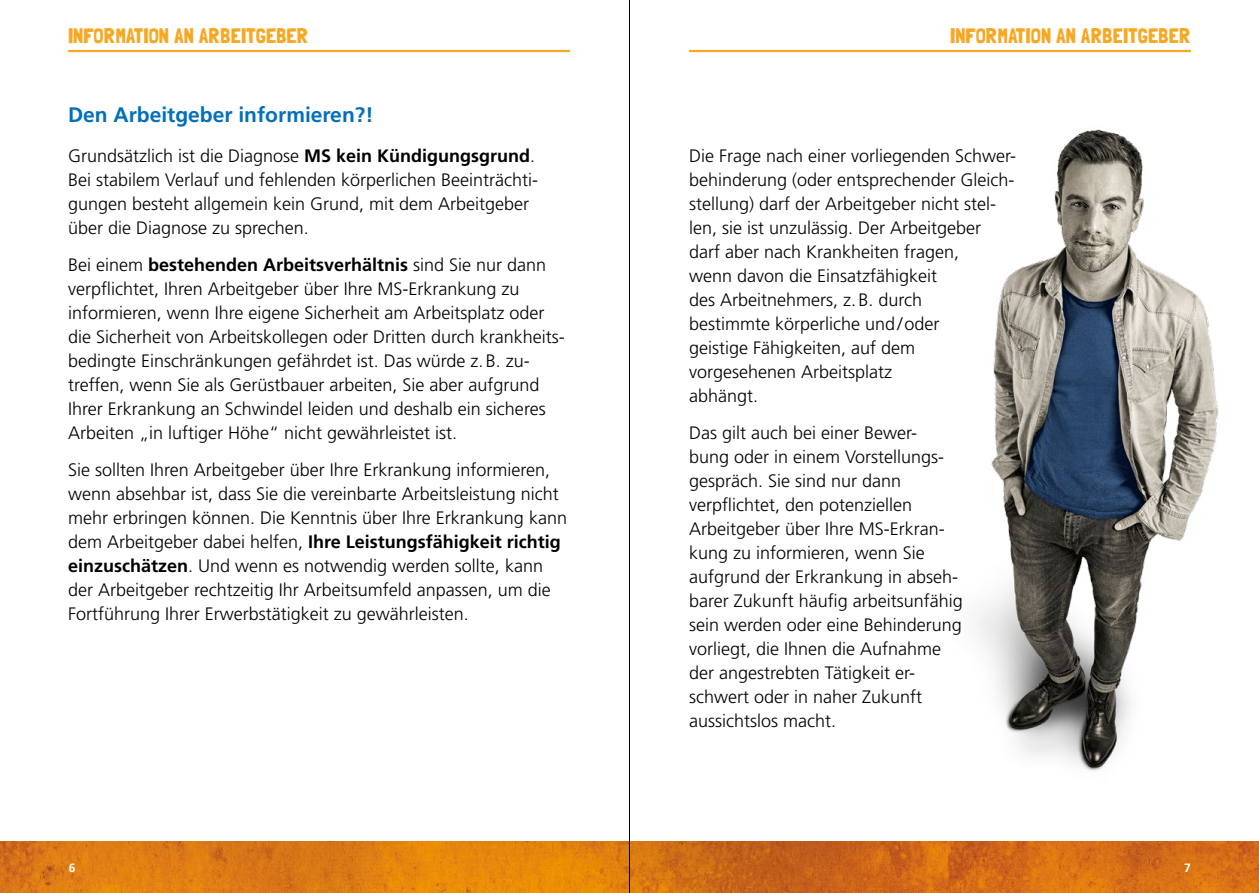
<style>
.page{position:relative;width:1259px;height:893px;background:#fff}
.page>*{position:absolute;margin:0;border:0;box-sizing:border-box;transform-origin:0 0}
.t1{font:21px "Londrina Solid";color:#f7a823}
.t2{font:700 21px "Frutiger LT Std";color:#0070ba}
.t3{font:300 18px/24px "Frutiger LT Std";color:#000}
.t4{font:700 12px "Frutiger LT Std";color:#fff}
.s1{font-weight:700}
</style>
<div class="page">
<hr style="left:68px;top:50px;width:502px;height:2px;background:#f7a823">
<hr style="left:689px;top:50px;width:502px;height:2px;background:#f7a823">
<img style="left:821px;top:49px;width:438px;height:793px">
<img style="left:0;top:842px;width:1259px;height:51px">
<hr style="left:629px;top:0;width:1px;height:893px;background:#000">
<p class="t1" style="left:68px;top:23px;width:46px">INFORMATI</p>
<p class="t1" style="left:149px;top:23px;width:162px">ON AN ARBEITGEBER</p>
<p class="t1" style="left:950px;top:23px;width:46px">INFORMATI</p>
<p class="t1" style="left:1031px;top:23px;width:162px">ON AN ARBEITGEBER</p>
<p class="t2" style="left:68px;top:102px;width:307px">Den Arbeitgeber informieren?!</p>
<p class="t3" style="left:68px;top:144px;width:470px">Grundsätzlich ist die Diagnose <span class="s1">MS kein Kündigungsgrund</span>.<br>Bei stabilem Verlauf und fehlenden körperlichen Beeinträchti&shy;gungen besteht allgemein kein Grund, mit dem Arbeitgeber über die Diagnose zu sprechen.</p>
<p class="t3" style="left:68px;top:253px;width:498px">Bei einem <span class="s1">bestehenden Arbeitsverhältnis</span> sind Sie nur dann verpflichtet, Ihren Arbeitgeber über Ihre MS-Erkrankung zu informieren, wenn Ihre eigene Sicherheit am Arbeitsplatz oder die Sicherheit von Arbeitskollegen oder Dritten durch krankheits&shy;bedingte Einschränkungen gefährdet ist. Das würde z.B. zu&shy;treffen, wenn Sie als Gerüstbauer arbeiten, Sie aber aufgrund Ihrer Erkrankung an Schwindel leiden und deshalb ein sicheres Arbeiten „in luftiger Höhe“ nicht gewährleistet ist.</p>
<p class="t3" style="left:68px;top:458px;width:500px">Sie sollten Ihren Arbeitgeber über Ihre Erkrankung informieren, wenn absehbar ist, dass Sie die vereinbarte Arbeitsleistung nicht mehr erbringen können. Die Kenntnis über Ihre Erkrankung kann dem Arbeitgeber dabei helfen, <span class="s1">Ihre Leistungsfähigkeit richtig einzuschätzen</span>. Und wenn es notwendig werden sollte, kann der Arbeitgeber rechtzeitig Ihr Arbeitsumfeld anpassen, um die Fortführung Ihrer Erwerbstätigkeit zu gewährleisten.</p>
<p class="t3" style="left:689px;top:144px;width:327px">Die Frage nach einer vorliegenden Schwer&shy;behinderung (oder entsprechender Gleich&shy;stellung) darf der Arbeitgeber nicht stel&shy;len, sie ist unzulässig. Der Arbeitgeber darf aber nach Krankheiten fragen,<br>wenn davon die Einsatzfähigkeit<br>des Arbeitnehmers, z.B. durch<br>bestimmte körperliche und/oder<br>geistige Fähigkeiten, auf dem vorgesehenen Arbeitsplatz<br>abhängt.</p>
<p class="t3" style="left:689px;top:421px;width:275px">Das gilt auch bei einer Bewer-<br>bung oder in einem Vorstellungs&shy;gespräch. Sie sind nur dann verpflichtet, den potenziellen<br>Arbeitgeber über Ihre MS-Erkran&shy;kung zu informieren, wenn Sie aufgrund der Erkrankung in abseh&shy;barer Zukunft häufig arbeitsunfähig sein werden oder eine Behinderung vorliegt, die Ihnen die Aufnahme der angestrebten Tätigkeit er&shy;schwert oder in naher Zukunft aussichtslos macht.</p>
<p class="t4" style="left:69px;top:861px;width:8px">6</p>
<p class="t4" style="left:1184px;top:861px;width:8px">7</p>
</div>
